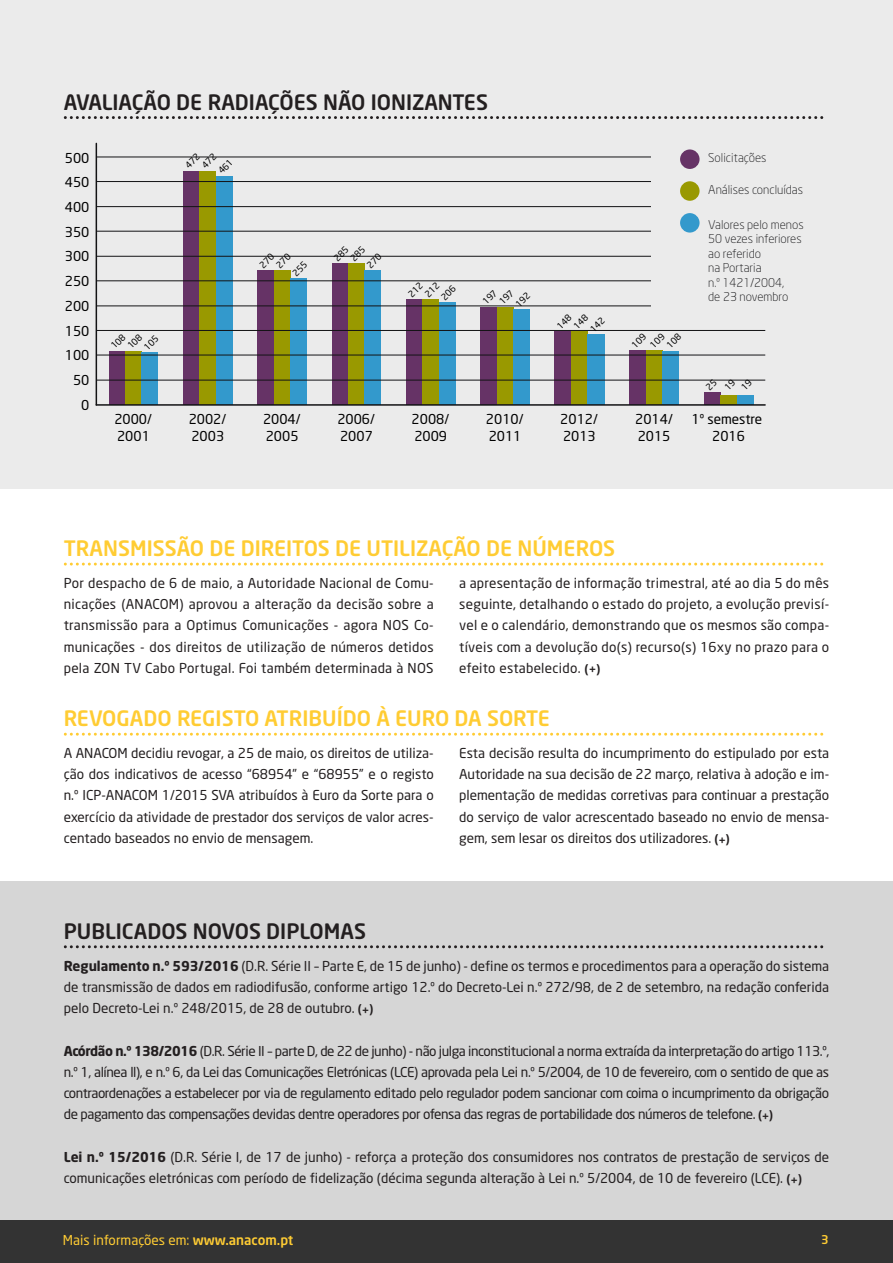
<style>
.page{position:relative;width:893px;height:1263px;background:#fff}
.page>*{position:absolute;margin:0;border:0;box-sizing:border-box;transform-origin:0 0}
.t1{font:500 21px "Neo Sans";color:#fc3}
.t2{font:500 21px "Neo Sans";color:#231f20}
.t3{font:13.5px/21.3px "Neo Sans";color:#231f20;text-align:justify}
.t4{font:13.5px/16.2px "Neo Sans";color:#000}
.t5{font:13.5px "Neo Sans";color:#fc3}
.t6{font:300 12px/14.4px "Neo Sans";color:#131315}
.t7{font:500 12px "Neo Sans";color:#fc3}
.s1{font-weight:500;font-size:12px}
.s2{font-weight:700}
.s3{font-weight:500}
</style>
<div class="page">
<div style="left:0;top:882px;width:893px;height:381px;background:#d6d6d6"></div>
<svg style="left:65px;top:945px;width:759px;height:3px"></svg>
<div style="left:0;top:0;width:893px;height:94px;background:#ebebeb"></div>
<div style="left:0;top:53px;width:893px;height:436px;background:#ebebeb"></div>
<div style="left:629px;top:351px;width:17px;height:54px;background:#636"></div>
<div style="left:646px;top:351px;width:16px;height:54px;background:#990"></div>
<div style="left:704px;top:392px;width:16px;height:13px;background:#636"></div>
<div style="left:720px;top:396px;width:17px;height:9px;background:#990"></div>
<div style="left:737px;top:396px;width:16px;height:9px;background:#39c"></div>
<div style="left:662px;top:351px;width:17px;height:54px;background:#39c"></div>
<hr style="left:96px;top:143px;width:1px;height:262px;background:#131315">
<div style="left:109px;top:351px;width:16px;height:54px;background:#636"></div>
<div style="left:183px;top:171px;width:17px;height:234px;background:#636"></div>
<div style="left:257px;top:271px;width:17px;height:134px;background:#636"></div>
<div style="left:332px;top:264px;width:16px;height:141px;background:#636"></div>
<div style="left:406px;top:299px;width:17px;height:106px;background:#636"></div>
<div style="left:480px;top:307px;width:17px;height:98px;background:#636"></div>
<div style="left:555px;top:332px;width:16px;height:73px;background:#636"></div>
<div style="left:125px;top:351px;width:17px;height:54px;background:#990"></div>
<div style="left:200px;top:171px;width:16px;height:234px;background:#990"></div>
<div style="left:274px;top:271px;width:16px;height:134px;background:#990"></div>
<div style="left:348px;top:264px;width:17px;height:141px;background:#990"></div>
<div style="left:423px;top:299px;width:16px;height:106px;background:#990"></div>
<div style="left:497px;top:307px;width:16px;height:98px;background:#990"></div>
<div style="left:571px;top:332px;width:17px;height:73px;background:#990"></div>
<div style="left:142px;top:353px;width:16px;height:52px;background:#39c"></div>
<div style="left:216px;top:176px;width:16px;height:229px;background:#39c"></div>
<div style="left:290px;top:278px;width:17px;height:127px;background:#39c"></div>
<div style="left:365px;top:271px;width:16px;height:134px;background:#39c"></div>
<div style="left:439px;top:303px;width:16px;height:102px;background:#39c"></div>
<div style="left:513px;top:310px;width:17px;height:95px;background:#39c"></div>
<div style="left:588px;top:334px;width:17px;height:71px;background:#39c"></div>
<hr style="left:96px;top:380px;width:669px;height:1px;background:#131315">
<hr style="left:96px;top:355px;width:669px;height:1px;background:#131315">
<hr style="left:96px;top:330px;width:669px;height:1px;background:#131315">
<hr style="left:96px;top:306px;width:669px;height:1px;background:#131315">
<hr style="left:96px;top:281px;width:669px;height:1px;background:#131315">
<hr style="left:96px;top:256px;width:669px;height:1px;background:#131315">
<hr style="left:96px;top:231px;width:669px;height:1px;background:#131315">
<hr style="left:96px;top:206px;width:669px;height:1px;background:#131315">
<hr style="left:96px;top:181px;width:669px;height:1px;background:#131315">
<hr style="left:96px;top:157px;width:669px;height:1px;background:#131315">
<div style="left:651px;top:132px;width:242px;height:190px;background:#ebebeb"></div>
<div style="left:680px;top:149px;width:19px;height:20px;background:#636;border-radius:50%"></div>
<div style="left:680px;top:181px;width:19px;height:20px;background:#990;border-radius:50%"></div>
<div style="left:680px;top:213px;width:19px;height:20px;background:#39c;border-radius:50%"></div>
<hr style="left:96px;top:404px;width:669px;height:2px;background:#131315">
<svg style="left:65px;top:116px;width:759px;height:3px"></svg>
<svg style="left:65px;top:563px;width:759px;height:3px"></svg>
<svg style="left:65px;top:733px;width:759px;height:3px"></svg>
<div style="left:0;top:1220px;width:893px;height:43px;background:#333"></div>
<svg style="left:185px;top:156px;width:47px;height:18px"></svg>
<svg style="left:259px;top:255px;width:49px;height:21px"></svg>
<svg style="left:334px;top:255px;width:48px;height:9px"></svg>
<svg style="left:483px;top:305px;width:47px;height:2px"></svg>
<svg style="left:557px;top:331px;width:31px;height:1px"></svg>
<svg style="left:706px;top:379px;width:11px;height:2px"></svg>
<svg style="left:724px;top:379px;width:28px;height:2px"></svg>
<h1 class="t2" style="left:64px;top:89px;width:426px">AVALIAÇÃO DE RADIAÇÕES NÃO IONIZANTES</h1>
<p class="t4" style="left:65px;top:149px;width:26px">500</p>
<p class="t4" style="left:65px;top:174px;width:26px">450</p>
<p class="t4" style="left:65px;top:199px;width:26px">400</p>
<p class="t4" style="left:65px;top:223px;width:26px">350</p>
<p class="t4" style="left:65px;top:248px;width:26px">300</p>
<p class="t4" style="left:65px;top:273px;width:26px">250</p>
<p class="t4" style="left:65px;top:298px;width:26px">200</p>
<p class="t4" style="left:65px;top:322px;width:26px">150</p>
<p class="t4" style="left:65px;top:347px;width:26px">100</p>
<p class="t4" style="left:73px;top:372px;width:18px">50</p>
<p class="t4" style="left:81px;top:396px;width:10px">0</p>
<p class="t6" style="left:708px;top:150px;width:60px">Solicitações</p>
<p class="t6" style="left:708px;top:182px;width:96px">Análises concluídas</p>
<p class="t6" style="left:708px;top:217px;width:97px">Valores pelo menos<br>50 vezes inferiores ao referido<br>na Portaria<br>n.º 1421/2004,<br>de 23 novembro</p>
<p class="t4" style="left:114px;top:411px;width:39px">2000/<br>2001</p>
<p class="t4" style="left:189px;top:411px;width:39px">2002/<br>2003</p>
<p class="t4" style="left:263px;top:411px;width:39px">2004/<br>2005</p>
<p class="t4" style="left:337px;top:411px;width:39px">2006/<br>2007</p>
<p class="t4" style="left:412px;top:411px;width:39px">2008/<br>2009</p>
<p class="t4" style="left:486px;top:411px;width:39px">2010/<br>2011</p>
<p class="t4" style="left:560px;top:411px;width:39px">2012/<br>2013</p>
<p class="t4" style="left:635px;top:411px;width:39px">2014/<br>2015</p>
<p class="t4" style="left:692px;top:411px;width:72px;text-align:center">1º semestre<br>2016</p>
<h1 class="t1" style="left:64px;top:535px;width:553px">TRANSMISSÃO DE DIREITOS DE UTILIZAÇÃO DE NÚMEROS</h1>
<p class="t3" style="left:64px;top:572px;width:371px">Por despacho de 6 de maio, a Autoridade Nacional de Comu&shy;nicações (ANACOM) aprovou a alteração da decisão sobre a transmissão para a Optimus Comunicações - agora NOS Co&shy;municações - dos direitos de utilização de números detidos pela ZON TV Cabo Portugal. Foi também determinada à NOS</p>
<p class="t3" style="left:459px;top:572px;width:371px">a apresentação de informação trimestral, até ao dia 5 do mês seguinte, detalhando o estado do projeto, a evolução previsí&shy;vel e o calendário, demonstrando que os mesmos são compa&shy;tíveis com a devolução do(s) recurso(s) 16xy no prazo para o efeito estabelecido. <span class="s1">(</span><sub>+</sub><span class="s1">)</span></p>
<h1 class="t1" style="left:64px;top:705px;width:488px">REVOGADO REGISTO ATRIBUÍDO À EURO DA SORTE</h1>
<p class="t3" style="left:64px;top:742px;width:371px">A ANACOM decidiu revogar, a 25 de maio, os direitos de utiliza&shy;ção dos indicativos de acesso “68954” e “68955” e o registo n.º ICP-ANACOM 1/2015 SVA atribuídos à Euro da Sorte para o exercício da atividade de prestador dos serviços de valor acres&shy;centado baseados no envio de mensagem.</p>
<p class="t3" style="left:459px;top:742px;width:371px">Esta decisão resulta do incumprimento do estipulado por esta Autoridade na sua decisão de 22 março, relativa à adoção e im&shy;plementação de medidas corretivas para continuar a prestação do serviço de valor acrescentado baseado no envio de mensa&shy;gem, sem lesar os direitos dos utilizadores. <span class="s1">(</span><sub>+</sub><span class="s1">)</span></p>
<h1 class="t2" style="left:64px;top:918px;width:304px">PUBLICADOS NOVOS DIPLOMAS</h1>
<p class="t3" style="left:64px;top:955px;width:767px"><span class="s2">Regulamento n.º 593/2016</span> (D.R. Série II – Parte E, de 15 de junho) - define os termos e procedimentos para a operação do sistema de transmissão de dados em radiodifusão, conforme artigo 12.º do Decreto-Lei n.º 272/98, de 2 de setembro, na redação conferida pelo Decreto-Lei n.º 248/2015, de 28 de outubro. <span class="s1">(</span><sub>+</sub><span class="s1">)</span></p>
<p class="t3" style="left:64px;top:1040px;width:767px"><span class="s2">Acórdão n.º 138/2016</span> (D.R. Série II – parte D, de 22 de junho) - não julga inconstitucional a norma extraída da interpretação do artigo 113.º, n.º 1, alínea ll), e n.º 6, da Lei das Comunicações Eletrónicas (LCE) aprovada pela Lei n.º 5/2004, de 10 de fevereiro, com o sentido de que as contraordenações a estabelecer por via de regulamento editado pelo regulador podem sancionar com coima o incumprimento da obrigação de pagamento das compensações devidas dentre operadores por ofensa das regras de portabilidade dos números de telefone. <span class="s1">(</span><sub>+</sub><span class="s1">)</span></p>
<p class="t3" style="left:64px;top:1146px;width:767px"><span class="s2">Lei n.º 15/2016</span> (D.R. Série I, de 17 de junho) - reforça a proteção dos consumidores nos contratos de prestação de serviços de comunicações eletrónicas com período de fidelização (décima segunda alteração à Lei n.º 5/2004, de 10 de fevereiro (LCE). <span class="s1">(</span><sub>+</sub><span class="s1">)</span></p>
<p class="t5" style="left:63px;top:1231px;width:232px">Mais informações em: <span class="s3">www.anacom.pt</span></p>
<p class="t7" style="left:821px;top:1232px;width:9px">3</p>
</div>
